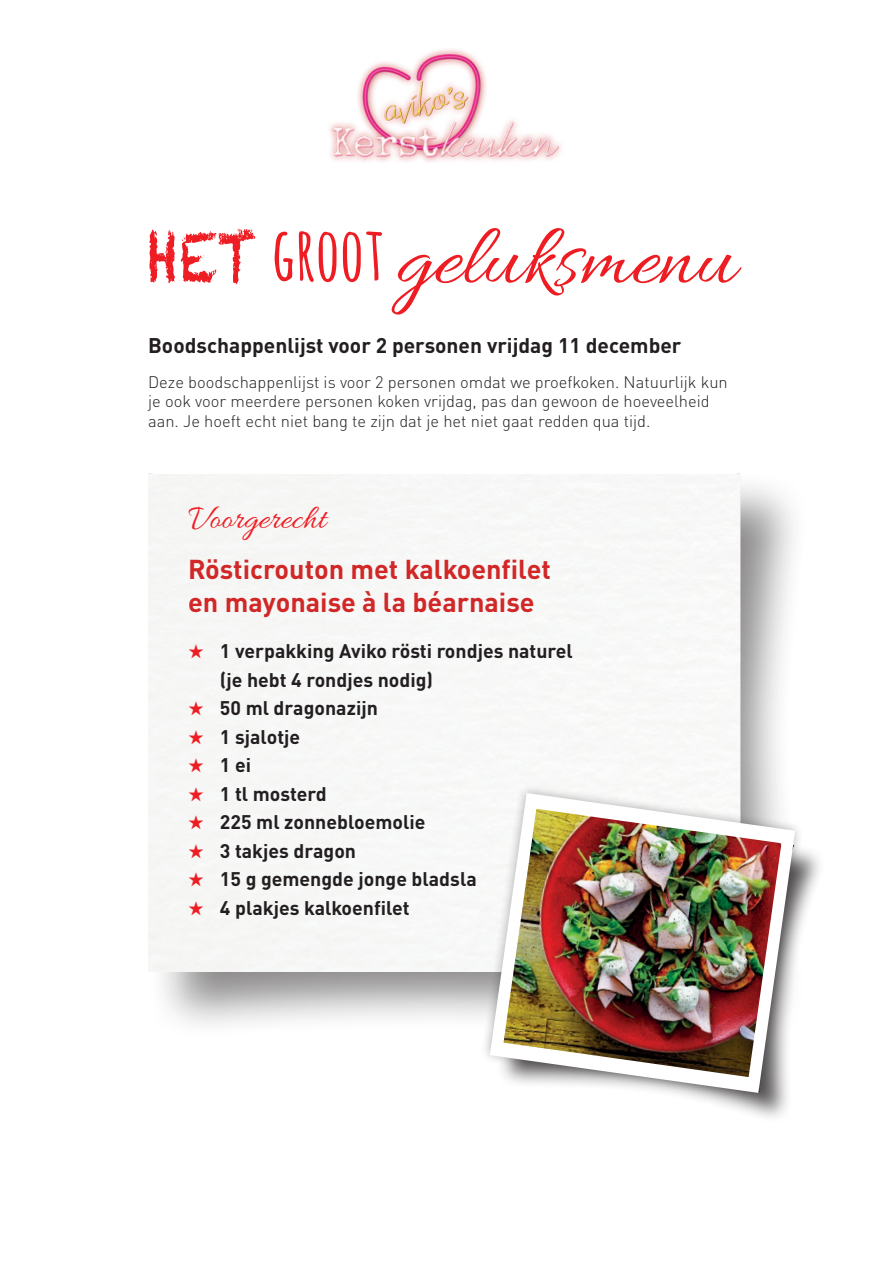
<style>
.page{position:relative;width:893px;height:1263px;background:#fff}
.page>*{position:absolute;margin:0;border:0;box-sizing:border-box;transform-origin:0 0}
.t1{font:88.95px "Allura";color:#ee1d23}
.t2{font:34.5px "Allura";color:#ee1d23}
.t3{font:700 27px/32.4px "DIN Pro";color:#d12727}
.t4{font:700 21px "DIN Pro";color:#231f20}
.t5{font:700 19.5px/28.5px "DIN Pro";color:#231f20}
.t6{font:300 16.5px/19.8px "DIN Pro";color:#231f20}
.s1{font-family:"Chalkduster";font-size:68.1px}
.s2{font-family:"Amatic SC";font-weight:700;font-size:74.1px}
.s3{color:#ee1d23}
</style>
<div class="page">
<div style="left:147px;top:471px;width:662px;height:570px;background:#231f20;opacity:.75"></div>
<div style="left:149px;top:474px;width:591px;height:498px;background:#f6f7f6"></div>
<div style="left:496px;top:809px;width:330px;height:315px;background:#231f20;opacity:.75"></div>
<svg style="left:479px;top:782px;width:327px;height:322px"></svg>
<svg style="left:490px;top:793px;width:305px;height:300px"></svg>
<img style="left:503px;top:809px;width:278px;height:268px">
<img style="left:329px;top:49px;width:233px;height:113px">
<h1 class="t1" style="left:147px;top:210px;width:590px"><span class="s1">HET</span> <span class="s2">GROOT</span> geluksmenu</h1>
<p class="t4" style="left:148px;top:328px;width:535px">Boodschappenlijst voor 2 personen vrijdag 11 december</p>
<p class="t6" style="left:148px;top:370px;width:581px">Deze boodschappenlijst is voor 2 personen omdat we proefkoken. Natuurlijk kun je ook voor meerdere personen koken vrijdag, pas dan gewoon de hoeveelheid aan. Je hoeft echt niet bang te zijn dat je het niet gaat redden qua tijd.</p>
<h2 class="t2" style="left:188px;top:500px;width:139px">Voorgerecht</h2>
<h3 class="t3" style="left:188px;top:550px;width:364px">Rösticrouton met kalkoenfilet en mayonaise à la béarnaise</h3>
<p class="t5" style="left:220px;top:634px;width:354px;text-indent:-32px"><span class="s3">★</span> 1 verpakking Aviko rösti rondjes naturel (je hebt 4 rondjes nodig)</p>
<p class="t5" style="left:188px;top:691px;width:191px"><span class="s3">★</span> 50 ml dragonazijn</p>
<p class="t5" style="left:188px;top:720px;width:114px"><span class="s3">★</span> 1 sjalotje</p>
<p class="t5" style="left:188px;top:748px;width:64px"><span class="s3">★</span> 1 ei</p>
<p class="t5" style="left:188px;top:777px;width:140px"><span class="s3">★</span> 1 tl mosterd</p>
<p class="t5" style="left:188px;top:805px;width:239px"><span class="s3">★</span> 225 ml zonnebloemolie</p>
<p class="t5" style="left:188px;top:834px;width:169px"><span class="s3">★</span> 3 takjes dragon</p>
<p class="t5" style="left:188px;top:862px;width:290px"><span class="s3">★</span> 15 g gemengde jonge bladsla</p>
<p class="t5" style="left:188px;top:891px;width:223px"><span class="s3">★</span> 4 plakjes kalkoenfilet</p>
</div>
